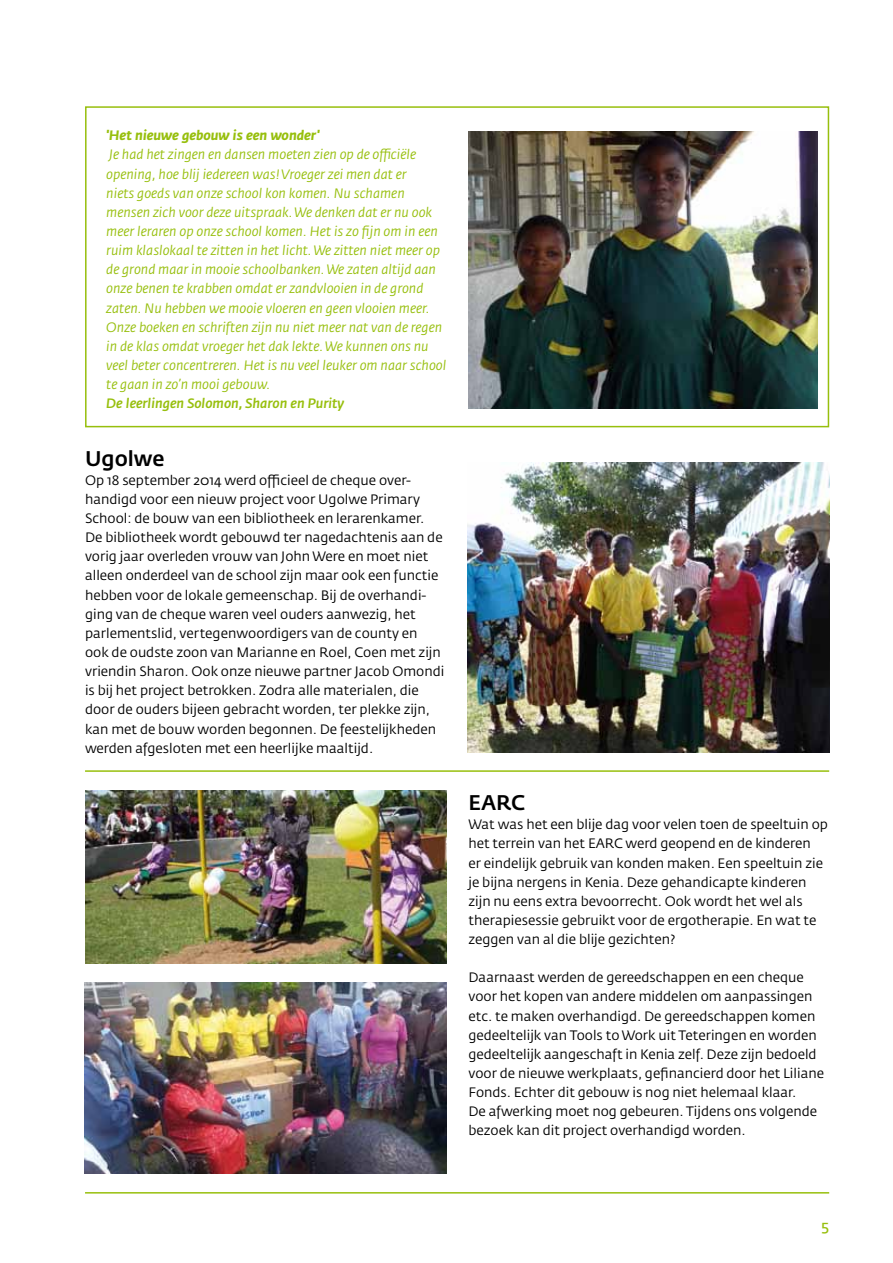
<style>
.page{position:relative;width:893px;height:1263px;background:#fff}
.page>*{position:absolute;margin:0;border:0;box-sizing:border-box;transform-origin:0 0}
.t1{font:500 21px "Fedra Sans Std";color:#000}
.t2{font:15px "Fedra Sans Std";color:#97bf0d}
.t3{font:13.5px/19.2px "Fedra Sans Std";color:#000}
.t4{font:italic 13.5px/19.2px "Fedra Sans Std";color:#97bf0d}
.t5{font:italic 500 13.5px "Fedra Sans Std";color:#97bf0d}
.t6{font:italic 700 13.5px "Fedra Sans Std";color:#97bf0d}
</style>
<div class="page">
<img style="left:468px;top:131px;width:349px;height:277px">
<div style="left:85px;top:106px;width:744px;height:321px;border:2px solid #97bf0d"></div>
<img style="left:468px;top:462px;width:361px;height:291px">
<hr style="left:85px;top:770px;width:744px;height:2px;background:#97bf0d">
<img style="left:85px;top:791px;width:361px;height:172px">
<img style="left:85px;top:982px;width:362px;height:191px">
<hr style="left:85px;top:1192px;width:744px;height:1px;background:#97bf0d">
<p class="t6" style="left:106px;top:127px;width:215px">'Het nieuwe gebouw is een wonder'</p>
<p class="t4" style="left:106px;top:145px;width:342px">Je had het zingen en dansen moeten zien op de officiële opening, hoe blij iedereen was! Vroeger zei men dat er<br>niets goeds van onze school kon komen. Nu schamen mensen zich voor deze uitspraak. We denken dat er nu ook meer leraren op onze school komen. Het is zo fijn om in een ruim klaslokaal te zitten in het licht. We zitten niet meer op de grond maar in mooie schoolbanken. We zaten altijd aan onze benen te krabben omdat er zandvlooien in de grond zaten. Nu hebben we mooie vloeren en geen vlooien meer.<br>Onze boeken en schriften zijn nu niet meer nat van de regen in de klas omdat vroeger het dak lekte. We kunnen ons nu veel beter concentreren. Het is nu veel leuker om naar school te gaan in zo’n mooi gebouw.</p>
<p class="t5" style="left:106px;top:395px;width:239px">De leerlingen Solomon, Sharon en Purity</p>
<h1 class="t1" style="left:85px;top:445px;width:81px">Ugolwe</h1>
<p class="t3" style="left:85px;top:470px;width:361px">Op 18 september 2014 werd officieel de cheque over&shy;handigd voor een nieuw project voor Ugolwe Primary School: de bouw van een bibliotheek en lerarenkamer.<br>De bibliotheek wordt gebouwd ter nagedachtenis aan de vorig jaar overleden vrouw van John Were en moet niet alleen onderdeel van de school zijn maar ook een functie hebben voor de lokale gemeenschap. Bij de overhandi&shy;ging van de cheque waren veel ouders aanwezig, het parlementslid, vertegenwoordigers van de county en ook de oudste zoon van Marianne en Roel, Coen met zijn vriendin Sharon. Ook onze nieuwe partner Jacob Omondi is bij het project betrokken. Zodra alle materialen, die door de ouders bijeen gebracht worden, ter plekke zijn, kan met de bouw worden begonnen. De feestelijkheden werden afgesloten met een heerlijke maaltijd.</p>
<h1 class="t1" style="left:468px;top:790px;width:58px">EARC</h1>
<p class="t3" style="left:468px;top:815px;width:361px">Wat was het een blije dag voor velen toen de speeltuin op het terrein van het EARC werd geopend en de kinderen<br>er eindelijk gebruik van konden maken. Een speeltuin zie je bijna nergens in Kenia. Deze gehandicapte kinderen zijn nu eens extra bevoorrecht. Ook wordt het wel als therapiesessie gebruikt voor de ergotherapie. En wat te zeggen van al die blije gezichten?</p>
<p class="t3" style="left:468px;top:968px;width:357px">Daarnaast werden de gereedschappen en een cheque voor het kopen van andere middelen om aanpassingen etc. te maken overhandigd. De gereedschappen komen gedeeltelijk van Tools to Work uit Teteringen en worden gedeeltelijk aangeschaft in Kenia zelf. Deze zijn bedoeld voor de nieuwe werkplaats, gefinancierd door het Liliane Fonds. Echter dit gebouw is nog niet helemaal klaar.<br>De afwerking moet nog gebeuren. Tijdens ons volgende bezoek kan dit project overhandigd worden.</p>
<p class="t2" style="left:821px;top:1216px;width:10px">5</p>
</div>
